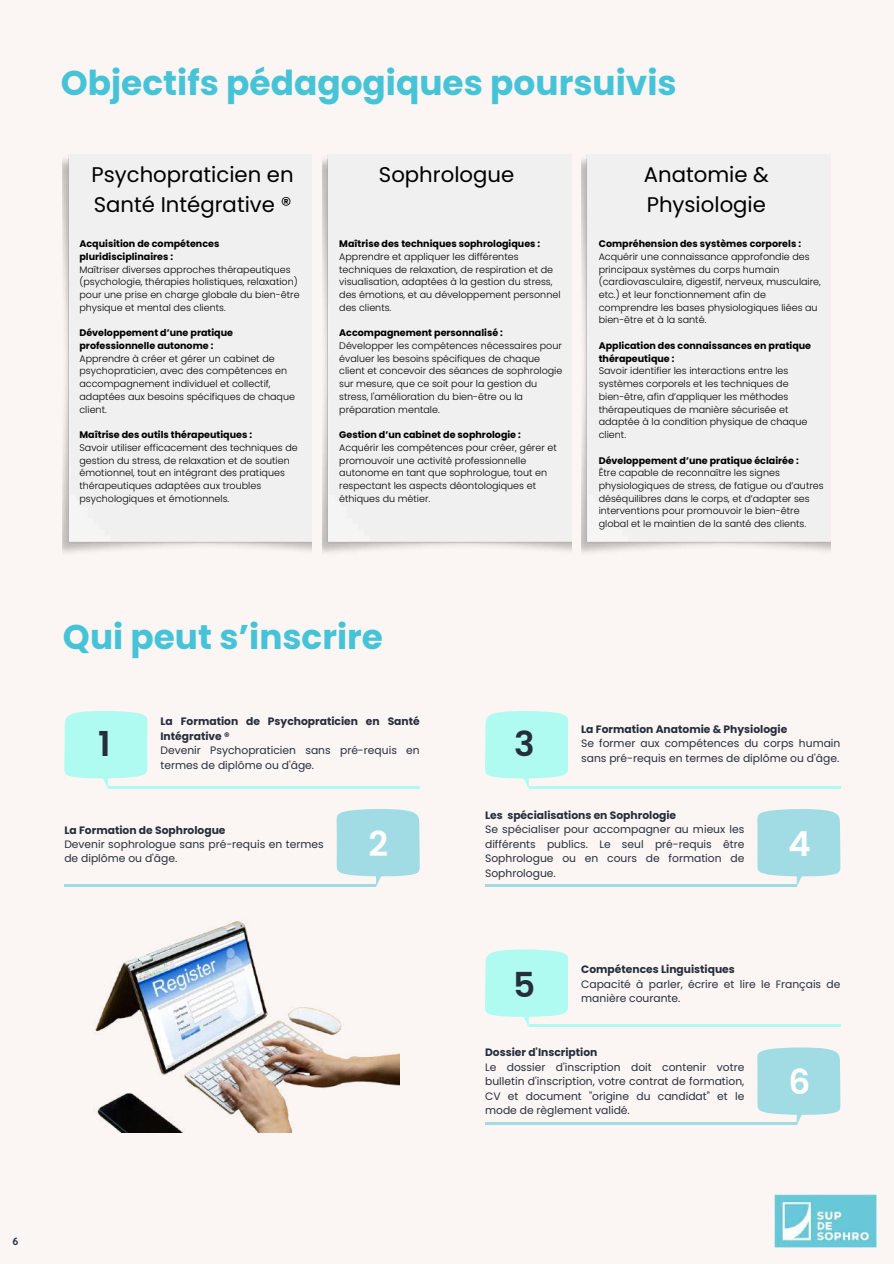
<style>
.page{position:relative;width:894px;height:1264px;background:#fff}
.page>*{position:absolute;margin:0;border:0;box-sizing:border-box;transform-origin:0 0}
.t1{font:700 34.35px "Poppins";color:#47c3d8}
.t2{font:600 34.35px "Poppins";color:#262e3d}
.t3{font:600 34.35px "Poppins";color:#fff}
.t4{font:21.15px/29.4px "Poppins";color:#000}
.t5{font:10.8px/14.5px "Poppins";color:#262e3d}
.t6{font:700 10.8px/14.5px "Poppins";color:#262e3d}
.t7{font:700 10.65px "Quicksand";color:#262e3d}
.t8{font:300 9.6px/12.8px "Poppins";color:#000}
.t9{font:700 9.6px/12.8px "Poppins";color:#000}
</style>
<div class="page">
<div style="left:0;top:0;width:893px;height:1263px;background:#fbf6f3"></div>
<img style="left:774px;top:1194px;width:102px;height:53px">
<div style="left:63px;top:154px;width:249px;height:399px;background:#f0f0f0"></div>
<div style="left:322px;top:154px;width:249px;height:399px;background:#f0f0f0"></div>
<div style="left:581px;top:154px;width:249px;height:399px;background:#f0f0f0"></div>
<svg style="left:64px;top:711px;width:84px;height:78px;background:#bbf9f1"></svg>
<hr style="left:108px;top:786px;width:311px;height:2px;background:#63ffef">
<svg style="left:336px;top:809px;width:83px;height:77px;background:#aedfe7"></svg>
<hr style="left:64px;top:884px;width:312px;height:2px;background:#47c3d8">
<svg style="left:485px;top:711px;width:83px;height:78px;background:#baf9f1"></svg>
<hr style="left:528px;top:786px;width:312px;height:2px;background:#63ffef">
<svg style="left:757px;top:809px;width:83px;height:77px;background:#aedfe7"></svg>
<hr style="left:485px;top:884px;width:311px;height:2px;background:#47c3d8">
<svg style="left:485px;top:949px;width:83px;height:77px;background:#baf9f1"></svg>
<hr style="left:528px;top:1024px;width:312px;height:3px;background:#63ffef">
<svg style="left:756px;top:1047px;width:84px;height:78px;background:#afe0e7"></svg>
<hr style="left:485px;top:1122px;width:311px;height:2px;background:#47c3d8">
<img style="left:95px;top:921px;width:305px;height:211px">
<h1 class="t1" style="left:61px;top:59px;width:617px">Objectifs pédagogiques poursuivis</h1>
<h2 class="t4" style="left:91px;top:160px;width:204px">Psychopraticien en<br>Santé Intégrative ®</h2>
<h2 class="t4" style="left:379px;top:160px;width:137px">Sophrologue</h2>
<h2 class="t4" style="left:643px;top:160px;width:127px">Anatomie &amp;<br>Physiologie</h2>
<p class="t9" style="left:79px;top:237px;width:141px">Acquisition de compétences pluridisciplinaires :</p>
<p class="t8" style="left:79px;top:263px;width:221px">Maîtriser diverses approches thérapeutiques (psychologie, thérapies holistiques, relaxation) pour une prise en charge globale du bien-être physique et mental des clients.</p>
<p class="t9" style="left:79px;top:326px;width:155px">Développement d’une pratique professionnelle autonome :</p>
<p class="t8" style="left:79px;top:352px;width:217px">Apprendre à créer et gérer un cabinet de psychopraticien, avec des compétences en accompagnement individuel et collectif, adaptées aux besoins spécifiques de chaque client.</p>
<p class="t9" style="left:79px;top:428px;width:174px">Maîtrise des outils thérapeutiques :</p>
<p class="t8" style="left:79px;top:441px;width:220px">Savoir utiliser efficacement des techniques de gestion du stress, de relaxation et de soutien émotionnel, tout en intégrant des pratiques thérapeutiques adaptées aux troubles psychologiques et émotionnels.</p>
<p class="t9" style="left:598px;top:237px;width:204px">Compréhension des systèmes corporels :</p>
<p class="t8" style="left:598px;top:250px;width:223px">Acquérir une connaissance approfondie des principaux systèmes du corps humain (cardiovasculaire, digestif, nerveux, musculaire, etc.) et leur fonctionnement afin de comprendre les bases physiologiques liées au bien-être et à la santé.</p>
<p class="t9" style="left:598px;top:339px;width:214px">Application des connaissances en pratique thérapeutique :</p>
<p class="t8" style="left:598px;top:364px;width:210px">Savoir identifier les interactions entre les systèmes corporels et les techniques de bien-être, afin d’appliquer les méthodes thérapeutiques de manière sécurisée et adaptée à la condition physique de chaque client.</p>
<p class="t9" style="left:598px;top:454px;width:201px">Développement d’une pratique éclairée :</p>
<p class="t8" style="left:598px;top:466px;width:226px">Être capable de reconnaître les signes physiologiques de stress, de fatigue ou d’autres déséquilibres dans le corps, et d’adapter ses interventions pour promouvoir le bien-être global et le maintien de la santé des clients.</p>
<p class="t9" style="left:339px;top:237px;width:202px">Maîtrise des techniques sophrologiques :</p>
<p class="t8" style="left:339px;top:250px;width:223px">Apprendre et appliquer les différentes techniques de relaxation, de respiration et de visualisation, adaptées à la gestion du stress, des émotions, et au développement personnel des clients.</p>
<p class="t9" style="left:339px;top:326px;width:165px">Accompagnement personnalisé :</p>
<p class="t8" style="left:339px;top:339px;width:224px">Développer les compétences nécessaires pour évaluer les besoins spécifiques de chaque client et concevoir des séances de sophrologie sur mesure, que ce soit pour la gestion du stress, l'amélioration du bien-être ou la préparation mentale.</p>
<p class="t9" style="left:339px;top:428px;width:183px">Gestion d’un cabinet de sophrologie :</p>
<p class="t8" style="left:339px;top:441px;width:219px">Acquérir les compétences pour créer, gérer et promouvoir une activité professionnelle autonome en tant que sophrologue, tout en respectant les aspects déontologiques et éthiques du métier.</p>
<h1 class="t1" style="left:63px;top:613px;width:321px">Qui peut s’inscrire</h1>
<h1 class="t2" style="left:98px;top:719px;width:14px">1</h1>
<p class="t6" style="left:160px;top:714px;width:261px">La Formation de Psychopraticien en Santé<br>Intégrative ®</p>
<p class="t5" style="left:160px;top:743px;width:261px">Devenir Psychopraticien sans pré-requis en termes de diplôme ou d'âge.</p>
<p class="t6" style="left:64px;top:822px;width:163px">La Formation de Sophrologue</p>
<p class="t5" style="left:64px;top:837px;width:261px">Devenir sophrologue sans pré-requis en termes de diplôme ou d'âge.</p>
<h1 class="t3" style="left:368px;top:820px;width:21px">2</h1>
<h1 class="t2" style="left:514px;top:719px;width:22px">3</h1>
<p class="t6" style="left:581px;top:721px;width:208px">La Formation Anatomie &amp; Physiologie</p>
<p class="t5" style="left:581px;top:736px;width:261px">Se former aux compétences du corps humain sans pré-requis en termes de diplôme ou d'âge.</p>
<p class="t6" style="left:485px;top:807px;width:193px">Les spécialisations en Sophrologie</p>
<p class="t5" style="left:485px;top:822px;width:261px;text-align:justify">Se spécialiser pour accompagner au mieux les différents publics. Le seul pré-requis être Sophrologue ou en cours de formation de Sophrologue.</p>
<h1 class="t3" style="left:787px;top:820px;width:24px">4</h1>
<h1 class="t2" style="left:513px;top:960px;width:24px">5</h1>
<p class="t6" style="left:581px;top:962px;width:155px">Compétences Linguistiques</p>
<p class="t5" style="left:581px;top:976px;width:261px">Capacité à parler, écrire et lire le Français de manière courante.</p>
<p class="t6" style="left:485px;top:1045px;width:114px">Dossier d'Inscription</p>
<p class="t5" style="left:485px;top:1059px;width:261px;text-align:justify">Le dossier d'inscription doit contenir votre bulletin d'inscription, votre contrat de formation, CV et document "origine du candidat" et le mode de règlement validé.</p>
<h1 class="t3" style="left:788px;top:1057px;width:23px">6</h1>
<p class="t7" style="left:13px;top:1234px;width:7px">6</p>
</div>
